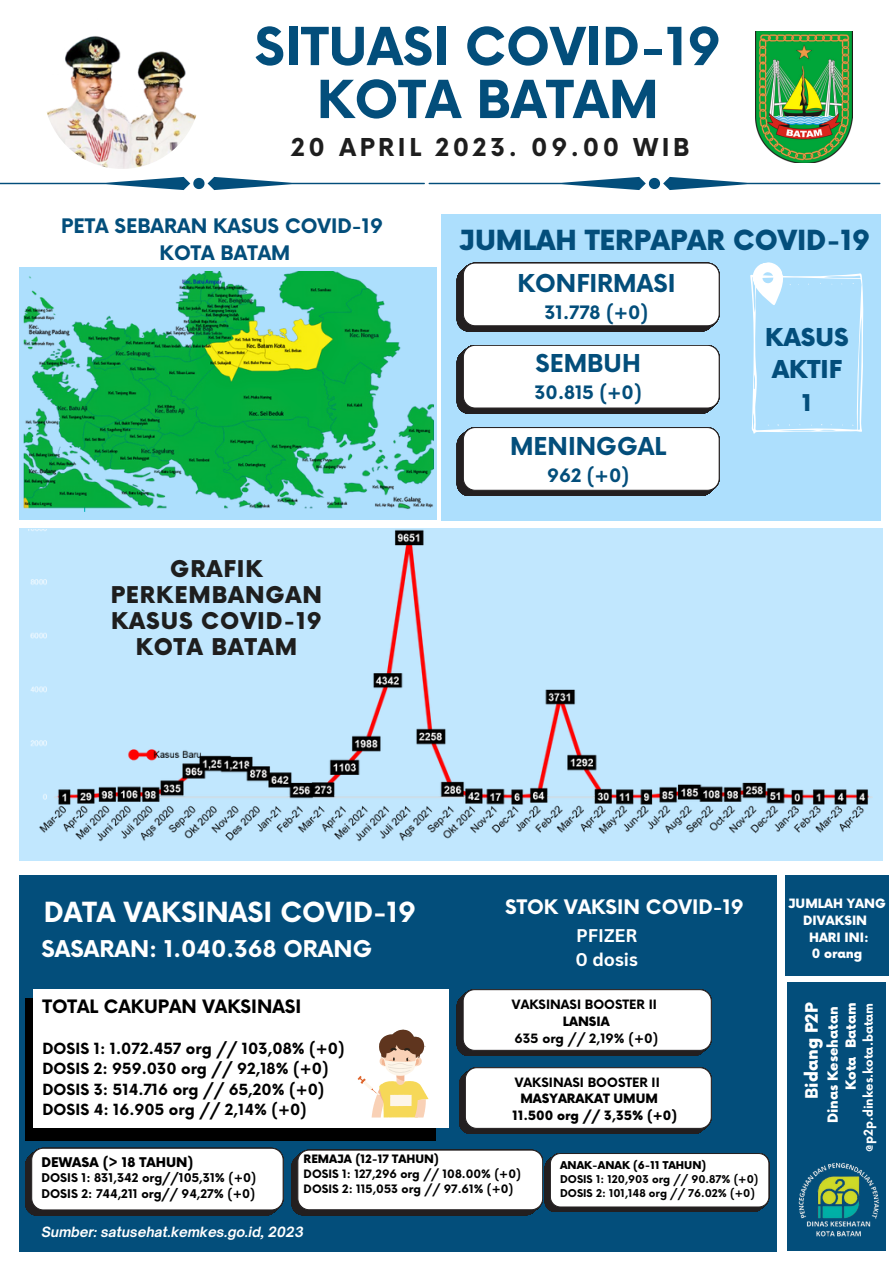
<style>
.page{position:relative;width:894px;height:1264px;background:#fff}
.page>*{position:absolute;margin:0;border:0;box-sizing:border-box;transform-origin:0 0}
.t1{font:700 51px/52.9px "Now";color:#034e7b;text-align:center}
.t2{font:900 27px "Now";color:#034e7b}
.t3{font:700 27px "Now";color:#fff}
.t4{font:700 24px "Now";color:#034e7b}
.t5{font:700 24px "Now";letter-spacing:.15em;color:#1e1e1e}
.t6{font:900 24px/32.7px "Now";color:#034e7b}
.t7{font:900 22.5px/26px "Now";letter-spacing:.04em;color:#1e1e1e;text-align:center}
.t8{font:700 22.5px "Now";color:#fff}
.t9{font:900 22.5px "Now";color:#034e7b}
.t10{font:700 19.5px/27px "Now";color:#034e7b;text-align:center}
.t11{font:700 19.5px "Now";color:#fff}
.t12{font:700 18px "Now";color:#034e7b}
.t13{font:700 18px "Now";color:#000}
.t14{font:700 17.85px/24.8px "Canva Sans";color:#fff}
.t15{font:900 16.65px "Now";color:#fff}
.t16{font:700 15px/20.2px "Now";color:#000}
.t17{font:italic 700 13.5px "Open Sauce One";color:#fff}
.t18{font:900 13.5px/18px "Now";color:#fff}
.t19{font:900 13.05px "Now";color:#000}
.t20{font:700 12.6px "Now";color:#000}
.t21{font:900 12.6px/16.8px "Now";color:#000}
.t22{font:900 12.6px/16.8px "Now";color:#fff;text-align:center}
.t23{font:700 12px "Now";color:#fff}
.t24{font:700 11.7px/15.6px "Now";color:#000}
.t25{font:700 11.25px/15px "Now";color:#000}
.t26{font:900 11.25px "Now";color:#000}
.t27{font:700 10.5px/14.1px "Now";color:#000}
.t28{font:900 10.5px "Now";color:#000}
.s1{font-weight:700}
</style>
<div class="page">
<div style="left:19px;top:267px;width:417px;height:253px;background:#addffd"></div>
<div style="left:441px;top:214px;width:439px;height:306px;background:#addffd"></div>
<img style="left:44px;top:12px;width:156px;height:157px;border-radius:50%">
<img style="left:755px;top:31px;width:97px;height:132px">
<svg style="left:0;top:177px;width:880px;height:13px"></svg>
<svg style="left:19px;top:762px;width:1px;height:62px"></svg>
<svg style="left:457px;top:263px;width:262px;height:68px;background:#e4e4e4"></svg>
<svg style="left:457px;top:345px;width:262px;height:69px;background:#e1e2e2"></svg>
<svg style="left:457px;top:427px;width:262px;height:69px;background:#e2e2e2"></svg>
<svg style="left:750px;top:262px;width:114px;height:172px"></svg>
<div style="left:20px;top:875px;width:756px;height:375px;background:#034e7b"></div>
<svg style="left:25px;top:1147px;width:258px;height:68px;background:#dfdfe0"></svg>
<svg style="left:457px;top:989px;width:254px;height:66px;background:#e2e3e3"></svg>
<div style="left:785px;top:875px;width:103px;height:100px;background:#034e7b"></div>
<div style="left:787px;top:982px;width:98px;height:268px;background:#034e7b"></div>
<img style="left:798px;top:1162px;width:82px;height:75px">
<svg style="left:459px;top:1067px;width:252px;height:66px;background:#e2e2e3"></svg>
<div style="left:25px;top:998px;width:411px;height:142px;background:#000"></div>
<div style="left:34px;top:989px;width:414px;height:138px;background:#fff"></div>
<svg style="left:357px;top:1029px;width:71px;height:88px"></svg>
<svg style="left:291px;top:1149px;width:477px;height:66px;background:#d3d7da"></svg>
<img style="left:23px;top:271px;width:410px;height:241px">
<img style="left:21px;top:530px;width:860px;height:331px">
<h1 class="t1" style="left:254px;top:23px;width:468px">SITUASI COVID-19<br>KOTA BATAM</h1>
<h3 class="t5" style="left:291px;top:134px;width:400px">20 APRIL 2023. 09.00 WIB</h3>
<h3 class="t10" style="left:61px;top:214px;width:323px">PETA SEBARAN KASUS COVID-19<br>KOTA BATAM</h3>
<h3 class="t7" style="left:111px;top:557px;width:213px">GRAFIK<br>PERKEMBANGAN<br>KASUS COVID-19<br>KOTA BATAM</h3>
<h2 class="t2" style="left:459px;top:225px;width:412px">JUMLAH TERPAPAR COVID-19</h2>
<h3 class="t4" style="left:517px;top:270px;width:159px">KONFIRMASI</h3>
<p class="t12" style="left:544px;top:302px;width:105px">31.778 (+0)</p>
<h3 class="t4" style="left:535px;top:350px;width:107px">SEMBUH</h3>
<p class="t12" style="left:534px;top:383px;width:109px">30.815 (+0)</p>
<h3 class="t4" style="left:510px;top:433px;width:158px">MENINGGAL</h3>
<p class="t12" style="left:547px;top:466px;width:83px">962 (+0)</p>
<h3 class="t6" style="left:765px;top:322px;width:85px">KASUS<br>AKTIF</h3>
<h3 class="t9" style="left:802px;top:391px;width:11px">1</h3>
<h2 class="t3" style="left:44px;top:897px;width:374px">DATA VAKSINASI COVID-19</h2>
<h3 class="t11" style="left:505px;top:896px;width:240px">STOK VAKSIN COVID-19</h3>
<h3 class="t8" style="left:41px;top:936px;width:332px">SASARAN: 1.040.368 ORANG</h3>
<p class="t14" style="left:575px;top:922px;width:64px">PFIZER<br>0 dosis</p>
<p class="t13" style="left:42px;top:997px;width:260px">TOTAL CAKUPAN VAKSINASI</p>
<p class="t16" style="left:42px;top:1039px;width:303px">DOSIS 1: 1.072.457 org // 103,08% (+0)<br>DOSIS 2: 959.030 org // 92,18% (+0)<br>DOSIS 3: 514.716 org // 65,20% (+0)<br>DOSIS 4: 16.905 org // 2,14% (+0)</p>
<p class="t20" style="left:512px;top:997px;width:146px">VAKSINASI BOOSTER II</p>
<p class="t21" style="left:562px;top:1013px;width:48px">LANSIA</p>
<p class="t20" style="left:514px;top:1031px;width:145px">635 org // 2,19% (+0)</p>
<p class="t20" style="left:514px;top:1075px;width:146px">VAKSINASI BOOSTER II</p>
<p class="t21" style="left:512px;top:1091px;width:166px;text-indent:8px">MASYARAKAT UMUM<br>11.500 org // 3,35% (+0)</p>
<p class="t19" style="left:41px;top:1154px;width:153px">DEWASA (&gt; 18 TAHUN)</p>
<p class="t24" style="left:41px;top:1170px;width:216px">DOSIS 1: 831,342 org//105,31% (+0)<br>DOSIS 2: 744,211 org// 94,27% (+0)</p>
<p class="t26" style="left:303px;top:1153px;width:137px">REMAJA (12-17 TAHUN)</p>
<p class="t25" style="left:303px;top:1167px;width:219px">DOSIS 1: 127,296 org // 108.00% (+0)<br>DOSIS 2: 115,053 org // 97.61% (+0)</p>
<p class="t17" style="left:41px;top:1223px;width:263px">Sumber: satusehat.kemkes.go.id, 2023</p>
<p class="t28" style="left:560px;top:1159px;width:148px">ANAK-ANAK (6-11 TAHUN)</p>
<p class="t27" style="left:560px;top:1172px;width:200px">DOSIS 1: 120,903 org // 90.87% (+0)<br>DOSIS 2: 101,148 org // 76.02% (+0)</p>
<p class="t22" style="left:788px;top:896px;width:99px">JUMLAH YANG<br>DIVAKSIN<br>HARI INI:<br>0 orang</p>
<p class="t15" style="left:802px;top:1099px;width:98px;rotate:-90deg"><span class="s1">B</span>idang P2P</p>
<p class="t18" style="left:824px;top:1090px;width:89px;text-indent:-33px;rotate:-90deg">Dinas Kesehatan<br>Kota Batam</p>
<p class="t23" style="left:861px;top:1151px;width:150px;rotate:-90deg">@p2p.dinkes.kota.batam</p>
</div>
